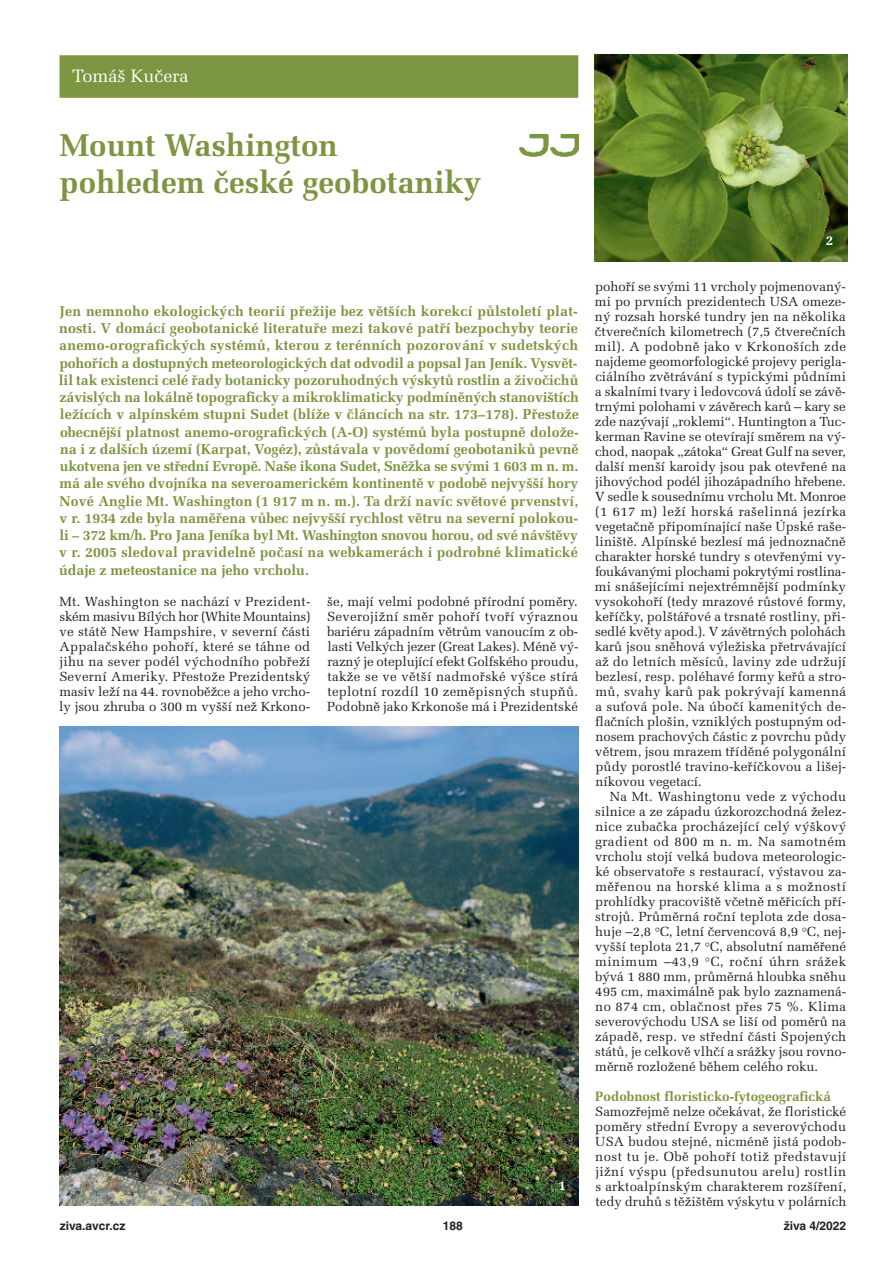
<style>
.page{position:relative;width:893px;height:1263px;background:#fff}
.page>*{position:absolute;margin:0;border:0;box-sizing:border-box;transform-origin:0 0}
.t1{font:700 31.5px/37.5px "Melior CE";color:#7b9540}
.t2{font:18px "Melior CE";color:#fff}
.t3{font:700 14.25px/17.2px "Melior CE";color:#7b9540;text-align:justify}
.t4{font:700 13.5px "Melior CE";color:#7b9540}
.t5{font:700 13.5px "Melior CE";color:#fff}
.t6{font:13.2px/15px "Melior CE";color:#231f20;text-align:justify}
.t7{font:700 12px "Helvetica CE";color:#231f20}
</style>
<div class="page">
<div style="left:60px;top:55px;width:518px;height:43px;background:#7b9540"></div>
<img style="left:60px;top:727px;width:518px;height:479px">
<img style="left:595px;top:54px;width:252px;height:208px">
<img style="left:519px;top:134px;width:59px;height:23px">
<h2 class="t2" style="left:72px;top:70px;width:118px">Tomáš Kučera</h2>
<h1 class="t1" style="left:60px;top:130px;width:423px">Mount Washington pohledem české geobotaniky</h1>
<p class="t3" style="left:59px;top:304px;width:521px">Jen nemnoho ekologických teorií přežije bez větších korekcí půlstoletí plat&shy;nosti. V domácí geobotanické literatuře mezi takové patří bezpochyby teorie anemo-orografických systémů, kterou z terénních pozorování v sudetských pohořích a dostupných meteorologických dat odvodil a popsal Jan Jeník. Vysvět&shy;lil tak existenci celé řady botanicky pozoruhodných výskytů rostlin a živočichů závislých na lokálně topograficky a mikroklimaticky podmíněných stanovištích ležících v alpínském stupni Sudet (blíže v článcích na str. 173–178). Přestože obecnější platnost anemo-orografických (A-O) systémů byla postupně dolože&shy;na i z dalších území (Karpat, Vogéz), zůstávala v povědomí geobotaniků pevně ukotvena jen ve střední Evropě. Naše ikona Sudet, Sněžka se svými 1 603 m n. m. má ale svého dvojníka na severoamerickém kontinentě v podobě nejvyšší hory Nové Anglie Mt. Washington (1 917 m n. m.). Ta drží navíc světové prvenství, v r. 1934 zde byla naměřena vůbec nejvyšší rychlost větru na severní polokou&shy;li – 372 km/h. Pro Jana Jeníka byl Mt. Washington snovou horou, od své návštěvy v r. 2005 sledoval pravidelně počasí na webkamerách i podrobné klimatické údaje z meteostanice na jeho vrcholu.</p>
<p class="t6" style="left:59px;top:596px;width:253px">Mt. Washington se nachází v Prezident&shy;ském masivu Bílých hor (White Mountains) ve státě New Hampshire, v severní části Appalačského pohoří, které se táhne od jihu na sever podél východního pobřeží Severní Ameriky. Přestože Prezidentský masiv leží na 44. rovnoběžce a jeho vrcho&shy;ly jsou zhruba o 300 m vyšší než Krkono-</p>
<p class="t6" style="left:327px;top:596px;width:253px">še, mají velmi podobné přírodní poměry.<br>Severojižní směr pohoří tvoří výraznou bariéru západním větrům vanoucím z ob - lasti Velkých jezer (Great Lakes). Méně vý - razný je oteplující efekt Golfského proudu, takže se ve větší nadmořské výšce stírá teplotní rozdíl 10 zeměpisných stupňů.<br>Podobně jako Krkonoše má i Prezidentské</p>
<p class="t5" style="left:559px;top:1180px;width:9px">1</p>
<p class="t5" style="left:826px;top:236px;width:9px">2</p>
<p class="t6" style="left:595px;top:281px;width:253px">pohoří se svými 11 vrcholy pojmenovaný&shy;mi po prvních prezidentech USA omeze&shy;ný rozsah horské tundry jen na několika čtverečních kilometrech (7,5 čtverečních mil). A podobně jako v Krkonoších zde najdeme geomorfologické projevy perigla&shy;ciálního zvětrávání s typickými půdními a skalními tvary i ledovcová údolí se závě&shy;trnými polohami v závěrech karů – kary se zde nazývají „roklemi“. Huntington a Tuc&shy;kerman Ravine se otevírají směrem na vý - chod, naopak „zátoka“ Great Gulf na sever, další menší karoidy jsou pak otevřené na jihovýchod podél jihozápadního hřebene.<br>V sedle k sousednímu vrcholu Mt. Monroe (1 617 m) leží horská rašelinná jezírka vegetačně připomínající naše Úpské raše&shy;liniště. Alpínské bezlesí má jednoznačně charakter horské tundry s otevřenými vy - foukávanými plochami pokrytými rostlina - mi snášejícími nejextrémnější podmínky vysokohoří (tedy mrazové růstové formy, keříčky, polštářové a trsnaté rostliny, při&shy;sedlé květy apod.). V závětrných polohách karů jsou sněhová výležiska přetrvávající až do letních měsíců, laviny zde udržují bezlesí, resp. poléhavé formy keřů a stro&shy;mů, svahy karů pak pokrývají kamenná a suťová pole. Na úbočí kamenitých de - flačních plošin, vzniklých postupným od - nosem prachových částic z povrchu půdy větrem, jsou mrazem tříděné polygonální půdy porostlé travino-keříčkovou a lišej&shy;níkovou vegetací.</p>
<p class="t6" style="left:595px;top:791px;width:253px;text-indent:15px">Na Mt. Washingtonu vede z východu silnice a ze západu úzkorozchodná želez&shy;nice zubačka procházející celý výškový gradient od 800 m n. m. Na samotném vrcholu stojí velká budova meteorologic&shy;ké observatoře s restaurací, výstavou za - měřenou na horské klima a s možností prohlídky pracoviště včetně měřicích pří&shy;strojů. Průměrná roční teplota zde dosa&shy;huje –2,8 °C, letní červencová 8,9 °C, nej&shy;vyšší teplota 21,7 °C, absolutní naměřené minimum –43,9 °C, roční úhrn srážek bývá 1 880 mm, průměrná hloubka sněhu 495 cm, maximálně pak bylo zaznamená&shy;no 874 cm, oblačnost přes 75 %. Klima severovýchodu USA se liší od poměrů na západě, resp. ve střední části Spojených států, je celkově vlhčí a srážky jsou rovno - měrně rozložené během celého roku.</p>
<p class="t4" style="left:595px;top:1092px;width:237px">Podobnost floristicko-fytogeografická</p>
<p class="t6" style="left:595px;top:1106px;width:253px">Samozřejmě nelze očekávat, že floristické poměry střední Evropy a severovýchodu USA budou stejné, nicméně jistá podob&shy;nost tu je. Obě pohoří totiž představují jižní výspu (předsunutou arelu) rostlin s arktoalpínským charakterem rozšíření, tedy druhů s těžištěm výskytu v polárních</p>
<p class="t7" style="left:60px;top:1221px;width:67px">ziva.avcr.cz</p>
<p class="t7" style="left:443px;top:1221px;width:22px">188</p>
<p class="t7" style="left:784px;top:1221px;width:64px">živa 4/2022</p>
</div>
